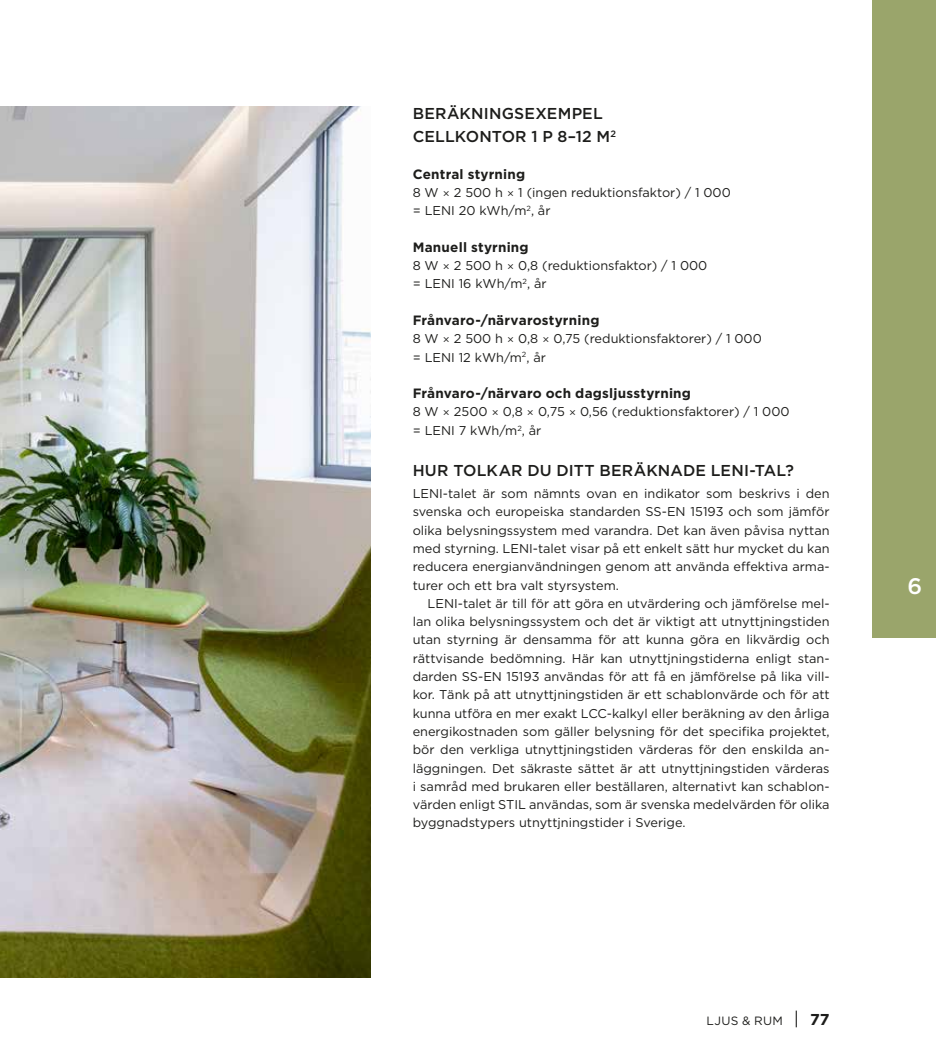
<style>
.page{position:relative;width:936px;height:1063px;background:#fff}
.page>*{position:absolute;margin:0;border:0;box-sizing:border-box;transform-origin:0 0}
.t1{font:500 22.5px "Gotham";color:#fff}
.t2{font:500 15.75px/22.5px "Gotham";letter-spacing:.015em;color:#1d1d1b}
.t3{font:700 13.5px "Gotham";letter-spacing:.015em;color:#1d1d1b}
.t4{font:12.75px/18.3px "Gotham";color:#1d1d1b}
.t5{font:12px "Gotham";letter-spacing:.035em;color:#1d1d1b}
.s1{font-family:"Brown Std";font-weight:300;font-size:13.5px}
.s2{font-size:18px}
.s3{font-weight:700;font-size:15.75px}
</style>
<div class="page">
<img style="left:0;top:106px;width:370px;height:872px">
<div style="left:872px;top:0;width:63px;height:638px;background:#9aa56b"></div>
<p class="t2" style="left:412px;top:102px;width:205px">BERÄKNINGSEXEMPEL<br>CELLKONTOR 1 P 8–12 M<sup>2</sup></p>
<p class="t3" style="left:412px;top:166px;width:114px">Central styrning</p>
<p class="t4" style="left:412px;top:183px;width:319px">8 W <span class="s1">×</span> 2 500 h <span class="s1">×</span> 1 (ingen reduktionsfaktor) / 1 000 = LENI 20 kWh/m<sup>2</sup>, år</p>
<p class="t3" style="left:412px;top:239px;width:117px">Manuell styrning</p>
<p class="t4" style="left:412px;top:256px;width:296px">8 W <span class="s1">×</span> 2 500 h <span class="s1">×</span> 0,8 (reduktionsfaktor) / 1 000 = LENI 16 kWh/m<sup>2</sup>, år</p>
<p class="t3" style="left:412px;top:312px;width:188px">Frånvaro-/närvarostyrning</p>
<p class="t4" style="left:412px;top:329px;width:350px">8 W <span class="s1">×</span> 2 500 h <span class="s1">×</span> 0,8 <span class="s1">×</span> 0,75 (reduktionsfaktorer) / 1 000 = LENI 12 kWh/m<sup>2</sup>, år</p>
<p class="t3" style="left:412px;top:386px;width:280px">Frånvaro-/närvaro och dagsljusstyrning</p>
<p class="t4" style="left:412px;top:403px;width:378px">8 W <span class="s1">×</span> 2500 <span class="s1">×</span> 0,8 <span class="s1">×</span> 0,75 <span class="s1">×</span> 0,56 (reduktionsfaktorer) / 1 000 = LENI 7 kWh/m<sup>2</sup>, år</p>
<p class="t2" style="left:412px;top:458px;width:383px">HUR TOLKAR DU DITT BERÄKNADE LENI-TAL?</p>
<p class="t4" style="left:412px;top:484px;width:418px;text-align:justify">LENI-talet är som nämnts ovan en indikator som beskrivs i den svenska och europeiska standarden SS-EN 15193 och som jämför olika belysningssystem med varandra. Det kan även påvisa nyttan med styrning. LENI-talet visar på ett enkelt sätt hur mycket du kan reducera energianvändningen genom att använda effektiva arma&shy;turer och ett bra valt styrsystem.</p>
<p class="t4" style="left:412px;top:594px;width:418px;text-align:justify;text-indent:15px">LENI-talet är till för att göra en utvärdering och jämförelse mel&shy;lan olika belysningssystem och det är viktigt att utnyttjningstiden utan styrning är densamma för att kunna göra en likvärdig och rättvisande bedömning. Här kan utnyttjningstiderna enligt stan&shy;darden SS-EN 15193 användas för att få en jämförelse på lika vill&shy;kor. Tänk på att utnyttjningstiden är ett schablonvärde och för att kunna utföra en mer exakt LCC-kalkyl eller beräkning av den årliga energikostnaden som gäller belysning för det specifika projektet, bör den verkliga utnyttjningstiden värderas för den enskilda an&shy;läggningen. Det säkraste sättet är att utnyttjningstiden värderas i samråd med brukaren eller beställaren, alternativt kan schablon&shy;värden enligt STIL användas, som är svenska medelvärden för olika byggnadstypers utnyttjningstider i Sverige.</p>
<p class="t5" style="left:706px;top:1014px;width:124px">LJUS &amp; RUM <span class="s2">|</span> <span class="s3">77</span></p>
<h1 class="t1" style="left:907px;top:573px;width:16px">6</h1>
</div>
